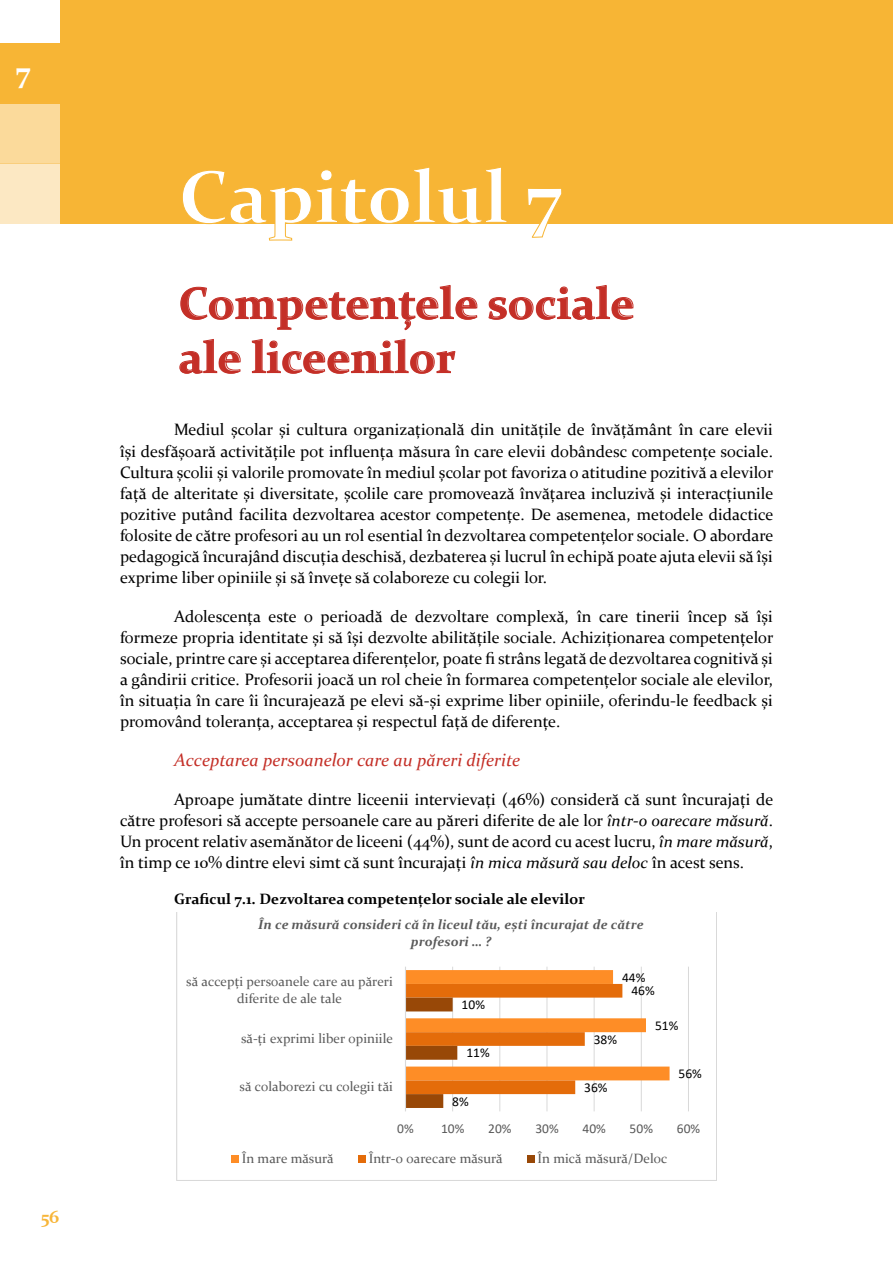
<style>
.page{position:relative;width:893px;height:1263px;background:#fff}
.page>*{position:absolute;margin:0;border:0;box-sizing:border-box;transform-origin:0 0}
.t1{font:700 75px "Constantia";color:#fff}
.t2{font:700 45px/54px "Constantia";color:#c42f27}
.t3{font:700 30px "Constantia";color:#fff}
.t4{font:italic 18px "Constantia";color:#c42f27}
.t5{font:700 18px "Constantia";color:#f7b538}
.t6{font:16.5px/21px "Constantia";color:#000;text-align:justify}
.t7{font:700 15px "Constantia";color:#000}
.t8{font:13.5px/16.5px "Constantia";color:#595959;text-align:center}
.t9{font:italic 700 13.5px/16.5px "Constantia";color:#595959;text-align:center}
.t10{font:13.5px "Calibri";color:#000}
.t11{font:13.5px "Calibri";color:#595959}
.s1{font-style:italic}
</style>
<div class="page">
<div style="left:0;top:103px;width:60px;height:60px;background:#fbda9b"></div>
<div style="left:0;top:163px;width:60px;height:60px;background:#fce8c3"></div>
<div style="left:0;top:43px;width:60px;height:60px;background:#f7b535"></div>
<hr style="left:0;top:102px;width:893px;height:1px;background:#f7b538">
<div style="left:61px;top:0;width:832px;height:223px;background:#f7b535"></div>
<svg style="left:179px;top:223px;width:454px;height:151px"></svg>
<svg style="left:176px;top:912px;width:541px;height:269px"></svg>
<h3 class="t3" style="left:16px;top:51px;width:16px">7</h3>
<p class="t5" style="left:41px;top:1204px;width:20px">56</p>
<h1 class="t1" style="left:179px;top:145px;width:385px">Capitolul 7</h1>
<h2 class="t2" style="left:179px;top:274px;width:457px">Competențele sociale ale liceenilor</h2>
<p class="t6" style="left:120px;top:419px;width:655px;text-indent:54px">Mediul școlar și cultura organizațională din unitățile de învățământ în care elevii își desfășoară activitățile pot influența măsura în care elevii dobândesc competențe sociale.<br>Cultura școlii și valorile promovate în mediul școlar pot favoriza o atitudine pozitivă a elevilor față de alteritate și diversitate, școlile care promovează învățarea incluzivă și interacțiunile pozitive putând facilita dezvoltarea acestor competențe. De asemenea, metodele didactice folosite de către profesori au un rol esential în dezvoltarea competențelor sociale. O abordare pedagogică încurajând discuția deschisă, dezbaterea și lucrul în echipă poate ajuta elevii să își exprime liber opiniile și să învețe să colaboreze cu colegii lor.</p>
<p class="t6" style="left:120px;top:605px;width:655px;text-indent:54px">Adolescența este o perioadă de dezvoltare complexă, în care tinerii încep să își formeze propria identitate și să își dezvolte abilitățile sociale. Achiziționarea competențelor sociale, printre care și acceptarea diferențelor, poate fi strâns legată de dezvoltarea cognitivă și a gândirii critice. Profesorii joacă un rol cheie în formarea competențelor sociale ale elevilor, în situația în care îi încurajează pe elevi să-și exprime liber opiniile, oferindu-le feedback și promovând toleranța, acceptarea și respectul față de diferențe.</p>
<p class="t4" style="left:174px;top:748px;width:348px">Acceptarea persoanelor care au păreri diferite</p>
<p class="t6" style="left:120px;top:788px;width:655px;text-indent:54px">Aproape jumătate dintre liceenii intervievați (46%) consideră că sunt încurajați de către profesori să accepte persoanele care au păreri diferite de ale lor <span class="s1">într-o oarecare măsură</span>.<br>Un procent relativ asemănător de liceeni (44%), sunt de acord cu acest lucru, <span class="s1">în mare măsură</span>, în timp ce 10% dintre elevi simt că sunt încurajați <span class="s1">în mica măsură sau deloc</span> în acest sens.</p>
<p class="t7" style="left:174px;top:888px;width:412px">Graficul 7.1. Dezvoltarea competențelor sociale ale elevilor</p>
<p class="t9" style="left:258px;top:916px;width:387px">În ce măsură consideri că în liceul tău, ești încurajat de către profesori … ?</p>
<p class="t8" style="left:186px;top:973px;width:208px">să accepți persoanele care au păreri diferite de ale tale</p>
<p class="t8" style="left:241px;top:1029px;width:153px">să-ți exprimi liber opiniile</p>
<p class="t8" style="left:240px;top:1077px;width:155px">să colaborezi cu colegii tăi</p>
<p class="t10" style="left:462px;top:995px;width:25px">10%</p>
<p class="t10" style="left:466px;top:1043px;width:25px">11%</p>
<p class="t10" style="left:452px;top:1092px;width:18px">8%</p>
<p class="t10" style="left:622px;top:968px;width:25px">44%</p>
<p class="t10" style="left:631px;top:981px;width:25px">46%</p>
<p class="t10" style="left:594px;top:1030px;width:25px">38%</p>
<p class="t10" style="left:584px;top:1078px;width:25px">36%</p>
<p class="t10" style="left:655px;top:1016px;width:25px">51%</p>
<p class="t10" style="left:679px;top:1064px;width:25px">56%</p>
<p class="t11" style="left:397px;top:1119px;width:18px">0%</p>
<p class="t11" style="left:441px;top:1119px;width:25px">10%</p>
<p class="t11" style="left:488px;top:1119px;width:25px">20%</p>
<p class="t11" style="left:535px;top:1119px;width:25px">30%</p>
<p class="t11" style="left:582px;top:1119px;width:25px">40%</p>
<p class="t11" style="left:630px;top:1119px;width:25px">50%</p>
<p class="t11" style="left:677px;top:1119px;width:25px">60%</p>
<p class="t8" style="left:242px;top:1149px;width:93px">În mare măsură</p>
<p class="t8" style="left:369px;top:1149px;width:136px">Într-o oarecare măsură</p>
<p class="t8" style="left:538px;top:1149px;width:131px">În mică măsură/Deloc</p>
</div>
